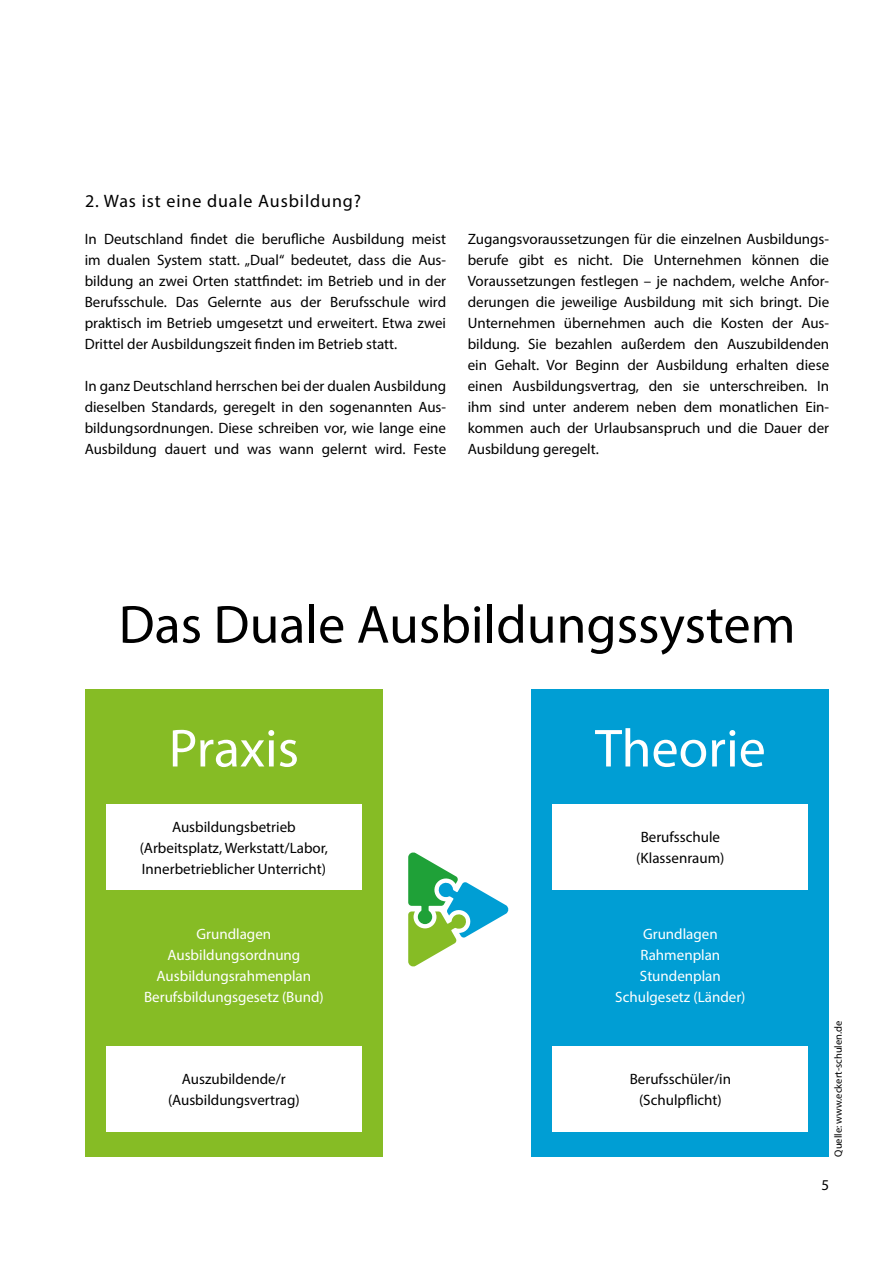
<style>
.page{position:relative;width:893px;height:1263px;background:#fff}
.page>*{position:absolute;margin:0;border:0;box-sizing:border-box;transform-origin:0 0}
.t1{font:54px "Myriad Pro";color:#000}
.t2{font:54px "Myriad Pro";color:#fff}
.t3{font:18px "Myriad Pro";letter-spacing:.05em;color:#000}
.t4{font:15px/21px "Myriad Pro";color:#000;text-align:justify}
.t5{font:15px/21px "Myriad Pro";color:#fff;text-align:center}
.t6{font:10.5px "Myriad Pro";color:#000}
</style>
<div class="page">
<div style="left:85px;top:689px;width:298px;height:468px;background:#86bc25"></div>
<div style="left:531px;top:689px;width:298px;height:468px;background:#009ed4"></div>
<svg style="left:408px;top:852px;width:101px;height:115px"></svg>
<div style="left:106px;top:804px;width:255px;height:85px;background:#fff"></div>
<div style="left:106px;top:1047px;width:255px;height:85px;background:#fff"></div>
<div style="left:553px;top:1047px;width:255px;height:85px;background:#fff"></div>
<div style="left:553px;top:804px;width:255px;height:85px;background:#fff"></div>
<p class="t3" style="left:85px;top:189px;width:278px">2. Was ist eine duale Ausbildung?</p>
<p class="t4" style="left:85px;top:228px;width:363px">In Deutschland findet die berufliche Ausbildung meist im dualen System statt. „Dual“ bedeutet, dass die Aus&shy;bildung an zwei Orten stattfindet: im Betrieb und in der Berufsschule. Das Gelernte aus der Berufsschule wird praktisch im Betrieb umgesetzt und erweitert. Etwa zwei Drittel der Ausbildungszeit finden im Betrieb statt.</p>
<p class="t4" style="left:85px;top:375px;width:363px">In ganz Deutschland herrschen bei der dualen Ausbildung dieselben Standards, geregelt in den sogenannten Aus&shy;bildungsordnungen. Diese schreiben vor, wie lange eine Ausbildung dauert und was wann gelernt wird. Feste</p>
<p class="t4" style="left:468px;top:228px;width:363px">Zugangsvoraussetzungen für die einzelnen Ausbildungs&shy;berufe gibt es nicht. Die Unternehmen können die Voraussetzungen festlegen – je nachdem, welche Anfor&shy;derungen die jeweilige Ausbildung mit sich bringt. Die Unternehmen übernehmen auch die Kosten der Aus&shy;bildung. Sie bezahlen außerdem den Auszubildenden ein Gehalt. Vor Beginn der Ausbildung erhalten diese einen Ausbildungsvertrag, den sie unterschreiben. In ihm sind unter anderem neben dem monatlichen Ein&shy;kommen auch der Urlaubsanspruch und die Dauer der Ausbildung geregelt.</p>
<h1 class="t1" style="left:119px;top:591px;width:678px">Das Duale Ausbildungssystem</h1>
<h1 class="t2" style="left:169px;top:715px;width:132px">Praxis</h1>
<p class="t4" style="left:140px;top:816px;width:190px;text-align:center">Ausbildungsbetrieb (Arbeitsplatz, Werkstatt/Labor,<br>Innerbetrieblicher Unterricht)</p>
<h1 class="t2" style="left:595px;top:715px;width:172px">Theorie</h1>
<p class="t4" style="left:636px;top:826px;width:90px">Berufsschule (Klassenraum)</p>
<p class="t5" style="left:144px;top:923px;width:181px">Grundlagen<br>Ausbildungsordnung<br>Ausbildungsrahmenplan<br>Berufsbildungsgesetz (Bund)</p>
<p class="t5" style="left:615px;top:923px;width:132px">Grundlagen<br>Rahmenplan<br>Stundenplan<br>Schulgesetz (Länder)</p>
<p class="t4" style="left:168px;top:1069px;width:133px;text-align:center">Auszubildende/r (Ausbildungsvertrag)</p>
<p class="t4" style="left:630px;top:1069px;width:103px;text-align:center">Berufsschüler/in (Schulpflicht)</p>
<p class="t6" style="left:832px;top:1157px;width:138px;rotate:-90deg">Quelle: www.eckert-schulen.de</p>
<p class="t4" style="left:821px;top:1174px;width:9px">5</p>
</div>
